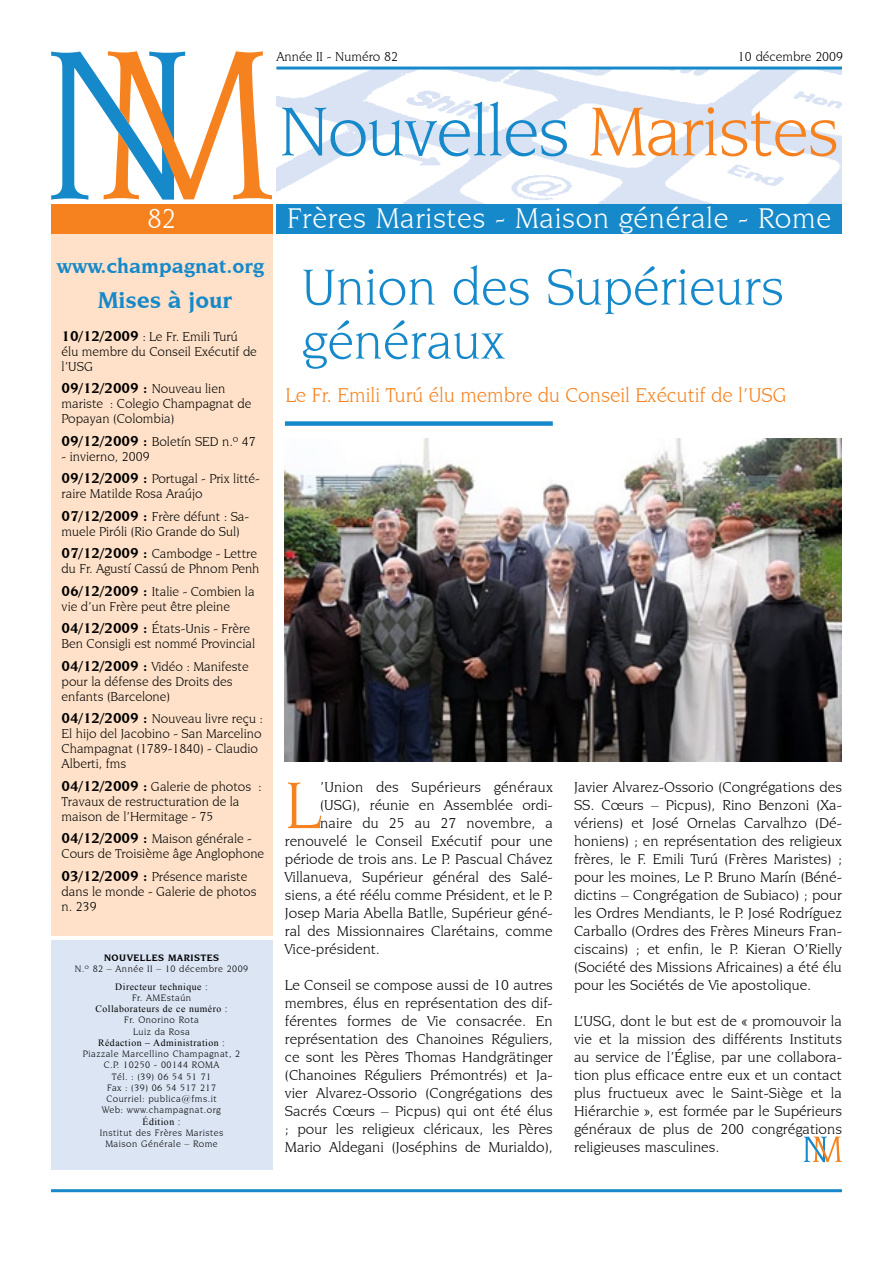
<style>
.page{position:relative;width:893px;height:1263px;background:#fff}
.page>*{position:absolute;margin:0;border:0;box-sizing:border-box;transform-origin:0 0}
.t1{font:73.5px "Novarese IT Cby BT";letter-spacing:-.015em;color:#1689ca}
.t2{font:70.05px "Novarese IT Cby BT";color:#f5821f}
.t3{font:54px/54px "Novarese IT Cby BT";color:#1689ca}
.t4{font:30px "Novarese IT Cby BT";letter-spacing:.02em;color:#fff}
.t5{font:28.5px "Novarese IT Cby BT";color:#fff}
.t6{font:700 24px "Novarese IT Cby BT";color:#1689ca}
.t7{font:21px "Novarese IT Cby BT";color:#f5821f}
.t8{font:700 21px "Novarese IT Cby BT";color:#1689ca}
.t9{font:15px/18px "Novarese IT Cby BT";color:#000;text-align:justify}
.t10{font:700 15px "Novarese IT Cby BT";color:#000}
.t11{font:13.5px/15px "Novarese IT Cby BT";color:#000}
.t12{font:9.75px/11.2px "Novarese IT Cby BT";letter-spacing:.05em;color:#000;text-align:center}
.t13{font:9.75px "Times New Roman";letter-spacing:.05em;color:#000}
.t14{font:700 9.75px "Novarese IT Cby BT";letter-spacing:.05em;color:#000}
.s1{color:#f5821f}
.s2{font-weight:700;font-size:15px}
.s3{font-weight:400;font-size:13.5px}
</style>
<div class="page">
<img style="left:276px;top:70px;width:566px;height:134px">
<hr style="left:276px;top:67px;width:566px;height:3px;background:#1689ca">
<div style="left:276px;top:204px;width:566px;height:30px;background:#1689ca"></div>
<svg style="left:51px;top:51px;width:221px;height:149px"></svg>
<hr style="left:51px;top:1189px;width:791px;height:3px;background:#1689ca">
<div style="left:51px;top:234px;width:221px;height:701px;background:#fee1c8"></div>
<div style="left:51px;top:940px;width:221px;height:229px;background:#dbe5f4"></div>
<div style="left:51px;top:204px;width:221px;height:30px;background:#f5821f"></div>
<svg style="left:804px;top:1136px;width:38px;height:26px"></svg>
<img style="left:285px;top:438px;width:557px;height:323px">
<div style="left:285px;top:421px;width:268px;height:5px;background:#1689ca"></div>
<p class="t11" style="left:276px;top:49px;width:123px">Année II - Numéro 82</p>
<p class="t11" style="left:738px;top:49px;width:107px">10 décembre 2009</p>
<h1 class="t1" style="left:279px;top:88px;width:561px">Nouvelles <span class="s1">Maristes</span></h1>
<h3 class="t5" style="left:147px;top:202px;width:30px">82</h3>
<h3 class="t8" style="left:57px;top:253px;width:209px">www.champagnat.org</h3>
<h3 class="t6" style="left:98px;top:285px;width:136px">Mises à jour</h3>
<p class="t11" style="left:62px;top:328px;width:197px"><span class="s2">10/12/2009</span> : Le Fr. Emili Turú élu membre du Conseil Exécutif de l’USG</p>
<p class="t10" style="left:62px;top:379px;width:165px">09/12/2009 : <span class="s3">Nouveau lien</span></p>
<p class="t11" style="left:62px;top:396px;width:191px">mariste : Colegio Champagnat de<br>Popayan (Colombia)</p>
<p class="t11" style="left:62px;top:433px;width:196px"><span class="s2">09/12/2009 :</span> Boletín SED n.º 47</p>
<p class="t11" style="left:62px;top:445px;width:200px;line-height:22.5px">- invierno, 2009<br><span class="s2">09/12/2009 :</span> Portugal - Prix litté-</p>
<p class="t11" style="left:62px;top:482px;width:189px;line-height:22.5px">raire Matilde Rosa Araújo<br><span class="s2">07/12/2009 :</span> Frère défunt : Sa-</p>
<p class="t11" style="left:62px;top:520px;width:197px;line-height:22.5px">muele Piróli (Rio Grande do Sul)<br><span class="s2">07/12/2009 :</span> Cambodge - Lettre</p>
<p class="t11" style="left:62px;top:557px;width:199px;line-height:22.5px">du Fr. Agustí Cassú de Phnom Penh<br><span class="s2">06/12/2009 :</span> Italie - Combien la</p>
<p class="t11" style="left:62px;top:595px;width:190px;line-height:22.5px">vie d’un Frère peut être pleine<br><span class="s2">04/12/2009 :</span> États-Unis - Frère</p>
<p class="t11" style="left:62px;top:632px;width:195px;line-height:22.5px">Ben Consigli est nommé Provincial<br><span class="s2">04/12/2009 :</span> Vidéo : Manifeste</p>
<p class="t11" style="left:62px;top:673px;width:173px">pour la défense des Droits des enfants (Barcelone)</p>
<p class="t11" style="left:62px;top:711px;width:203px"><span class="s2">04/12/2009 :</span> Nouveau livre reçu :<br>El hijo del Jacobino - San Marcelino<br>Champagnat (1789-1840) - Claudio<br>Alberti, fms</p>
<p class="t11" style="left:62px;top:778px;width:201px"><span class="s2">04/12/2009 :</span> Galerie de photos :<br>Travaux de restructuration de la maison de l’Hermitage - 75</p>
<p class="t11" style="left:62px;top:831px;width:204px"><span class="s2">04/12/2009 :</span> Maison générale -<br>Cours de Troisième âge Anglophone</p>
<p class="t11" style="left:62px;top:868px;width:196px"><span class="s2">03/12/2009 :</span> Présence mariste dans le monde - Galerie de photos n. 239</p>
<p class="t14" style="left:104px;top:952px;width:116px">Nouvelles Maristes</p>
<p class="t12" style="left:75px;top:963px;width:175px">N.º 82 – Année II – 10 décembre 2009</p>
<p class="t13" style="left:115px;top:980px;width:94px">Directeur technique :</p>
<p class="t12" style="left:132px;top:992px;width:61px">Fr. AMEstaún</p>
<p class="t13" style="left:96px;top:1002px;width:134px">Collaborateurs de ce numéro :</p>
<p class="t12" style="left:124px;top:1014px;width:76px">Fr. Onorino Rota<br>Luiz da Rosa</p>
<p class="t13" style="left:98px;top:1036px;width:128px">Rédaction – Administration :</p>
<p class="t12" style="left:83px;top:1048px;width:159px">Piazzale Marcellino Champagnat, 2<br>C.P. 10250 - 00144 ROMA<br>Tél. : (39) 06 54 51 71<br>Fax : (39) 06 54 517 217<br>Courriel: publica@fms.it<br>Web: www.champagnat.org</p>
<p class="t13" style="left:143px;top:1115px;width:40px">Édition :</p>
<p class="t12" style="left:100px;top:1127px;width:125px">Institut des Frères Maristes<br>Maison Générale – Rome</p>
<h3 class="t4" style="left:287px;top:201px;width:546px">Frères Maristes - Maison générale - Rome</h3>
<h3 class="t3" style="left:302px;top:259px;width:484px">Union des Supérieurs généraux</h3>
<h3 class="t7" style="left:286px;top:382px;width:503px">Le Fr. Emili Turú élu membre du Conseil Exécutif de l’USG</h3>
<h2 class="t2" style="left:285px;top:764px;width:37px">L</h2>
<p class="t9" style="left:320px;top:778px;width:234px">’Union des Supérieurs généraux</p>
<p class="t9" style="left:320px;top:796px;width:234px">(USG), réunie en Assemblée ordi-</p>
<p class="t9" style="left:320px;top:814px;width:234px">naire du 25 au 27 novembre, a</p>
<p class="t9" style="left:285px;top:832px;width:269px">renouvelé le Conseil Exécutif pour une</p>
<p class="t9" style="left:285px;top:850px;width:269px">période de trois ans. Le P. Pascual Chávez</p>
<p class="t9" style="left:285px;top:868px;width:269px">Villanueva, Supérieur général des Salé-</p>
<p class="t9" style="left:285px;top:886px;width:269px">siens, a été réélu comme Président, et le P.</p>
<p class="t9" style="left:285px;top:904px;width:269px">Josep Maria Abella Batlle, Supérieur géné-</p>
<p class="t9" style="left:285px;top:922px;width:269px">ral des Missionnaires Clarétains, comme</p>
<p class="t9" style="left:285px;top:940px;width:97px">Vice-président.</p>
<p class="t9" style="left:285px;top:976px;width:269px">Le Conseil se compose aussi de 10 autres membres, élus en représentation des dif&shy;férentes formes de Vie consacrée. En représentation des Chanoines Réguliers, ce sont les Pères Thomas Handgrätinger (Chanoines Réguliers Prémontrés) et Ja&shy;vier Alvarez-Ossorio (Congrégations des Sacrés Cœurs – Picpus) qui ont été élus ; pour les religieux cléricaux, les Pères Mario Aldegani (Joséphins de Murialdo),</p>
<p class="t9" style="left:574px;top:778px;width:269px">Javier Alvarez-Ossorio (Congrégations des SS. Cœurs – Picpus), Rino Benzoni (Xa&shy;vériens) et José Ornelas Carvalhzo (Dé&shy;honiens) ; en représentation des religieux frères, le F. Emili Turú (Frères Maristes) ; pour les moines, Le P. Bruno Marín (Béné&shy;dictins – Congrégation de Subiaco) ; pour les Ordres Mendiants, le P. José Rodríguez Carballo (Ordres des Frères Mineurs Fran&shy;ciscains) ; et enfin, le P. Kieran O’Rielly (Société des Missions Africaines) a été élu pour les Sociétés de Vie apostolique.</p>
<p class="t9" style="left:574px;top:1012px;width:269px">L’USG, dont le but est de « promouvoir la vie et la mission des différents Instituts au service de l’Église, par une collabora&shy;tion plus efficace entre eux et un contact plus fructueux avec le Saint-Siège et la Hiérarchie », est formée par le Supérieurs généraux de plus de 200 congrégations religieuses masculines.</p>
</div>
